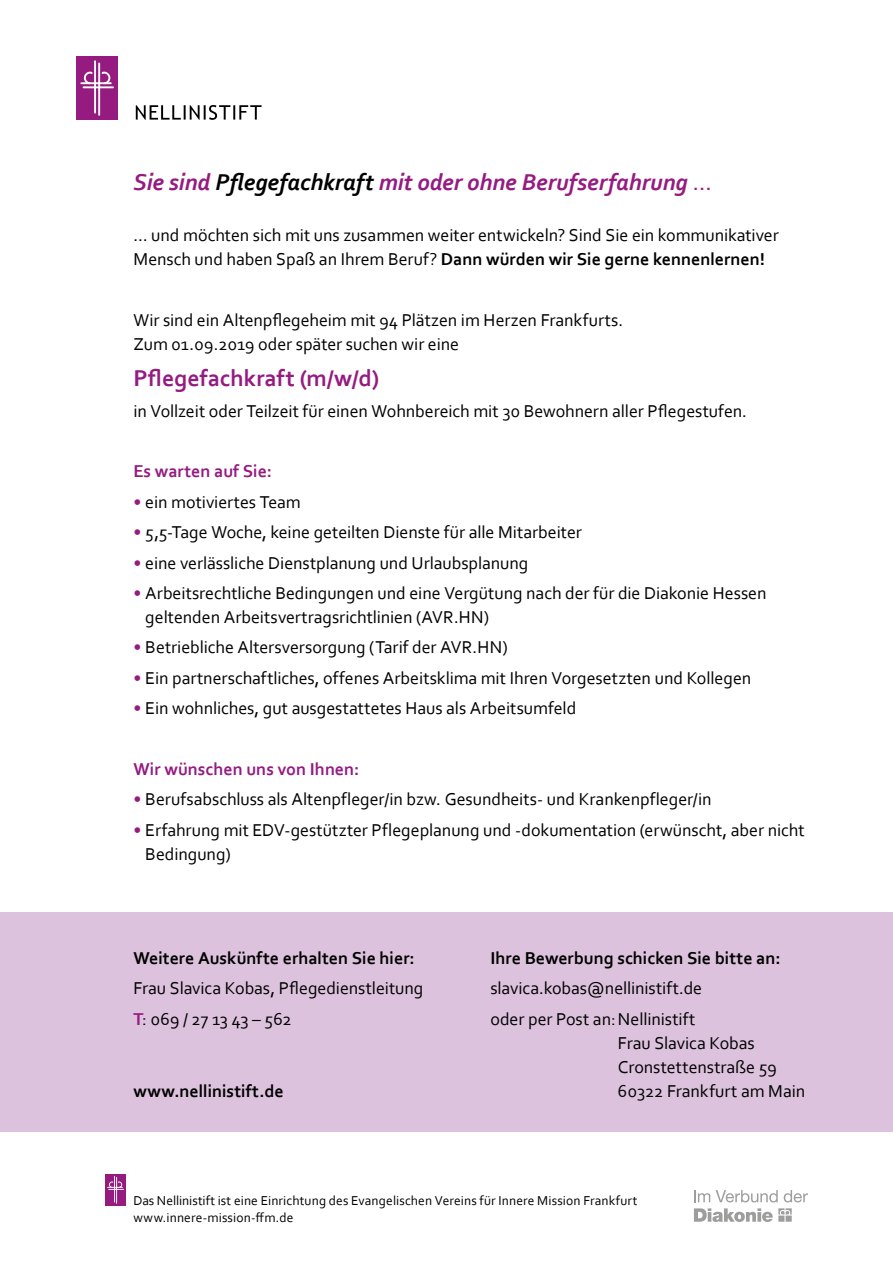
<style>
.page{position:relative;width:893px;height:1263px;background:#fff}
.page>*{position:absolute;margin:0;border:0;box-sizing:border-box;transform-origin:0 0}
.Corbel{font:italic 700 24px "Corbel";letter-spacing:-.005em;color:#951b81}
.Stelle{font:700 24px "Corbel";color:#951b81}
.Aufzählung{font:18px/24px "Corbel";letter-spacing:-.005em;color:#000}
.Corbel-2{font:18px/24px "Corbel";letter-spacing:-.005em;color:#000}
.viel_Einzug{font:18px/24px "Corbel";letter-spacing:-.005em;color:#000}
.Corbel_bold{font:700 18px "Corbel";color:#000}
.Corbel-3{font:700 18px "Corbel";color:#951b81}
.Corbel-4{font:700 18px "Corbel";color:#000}
.Corbel-5{font:13.5px/16.5px "Corbel";letter-spacing:.01em;color:#000}
.s1{color:#000}
.s2{font-weight:400;font-style:normal}
.s3{font-weight:700}
.s4{color:#951b81}
.s5{font-weight:700;color:#951b81}
</style>
<div class="page">
<div style="left:0;top:912px;width:893px;height:219px;background:#ddc2de"></div>
<div style="left:105px;top:1174px;width:21px;height:31px;background:#951b81"></div>
<svg style="left:107px;top:1176px;width:17px;height:27px"></svg>
<svg style="left:694px;top:1208px;width:98px;height:14px"></svg>
<svg style="left:694px;top:1190px;width:16px;height:12px"></svg>
<svg style="left:716px;top:1190px;width:62px;height:12px"></svg>
<svg style="left:784px;top:1190px;width:24px;height:12px"></svg>
<svg style="left:136px;top:105px;width:126px;height:15px"></svg>
<div style="left:77px;top:56px;width:41px;height:64px;background:#951b81"></div>
<hr style="left:94px;top:60px;width:2px;height:54px;background:#fff">
<hr style="left:98px;top:63px;width:2px;height:53px;background:#fff">
<hr style="left:80px;top:82px;width:32px;height:2px;background:#fff">
<hr style="left:83px;top:86px;width:31px;height:2px;background:#fff">
<svg style="left:84px;top:72px;width:8px;height:11px"></svg>
<svg style="left:102px;top:72px;width:8px;height:11px"></svg>
<p class="Corbel" style="left:133px;top:167px;width:580px">Sie sind <span class="s1">Pflegefachkraft</span> mit oder ohne Berufserfahrung <span class="s2">…</span></p>
<p class="Corbel-2" style="left:133px;top:223px;width:647px">… und möchten sich mit uns zusammen weiter entwickeln? Sind Sie ein kommunikativer<br>Mensch und haben Spaß an Ihrem Beruf? <span class="s3">Dann würden wir Sie gerne kennenlernen!</span></p>
<p class="Corbel-2" style="left:133px;top:307px;width:491px">Wir sind ein Altenpflegeheim mit 94 Plätzen im Herzen Frankfurts.<br>Zum 01.09.2019 oder später suchen wir eine</p>
<p class="Stelle" style="left:133px;top:363px;width:247px">Pflegefachkraft (m/w/d)</p>
<p class="Corbel-2" style="left:133px;top:398px;width:615px">in Vollzeit oder Teilzeit für einen Wohnbereich mit 30 Bewohnern aller Pflegestufen.</p>
<p class="Corbel-3" style="left:133px;top:460px;width:140px">Es warten auf Sie:</p>
<p class="Aufzählung" style="left:133px;top:489px;width:169px"><span class="s4">•</span> ein motiviertes Team</p>
<p class="Aufzählung" style="left:133px;top:520px;width:450px"><span class="s4">•</span> 5,5-Tage Woche, keine geteilten Dienste für alle Mitarbeiter</p>
<p class="Aufzählung" style="left:133px;top:550px;width:397px"><span class="s4">•</span> eine verlässliche Dienstplanung und Urlaubsplanung</p>
<p class="Aufzählung" style="left:145px;top:580px;width:623px;text-indent:-12px"><span class="s4">•</span> Arbeitsrechtliche Bedingungen und eine Vergütung nach der für die Diakonie Hessen geltenden Arbeitsvertragsrichtlinien (AVR.HN)</p>
<p class="Aufzählung" style="left:133px;top:635px;width:376px"><span class="s4">•</span> Betriebliche Altersversorgung (Tarif der AVR.HN)</p>
<p class="Aufzählung" style="left:133px;top:665px;width:619px"><span class="s4">•</span> Ein partnerschaftliches, offenes Arbeitsklima mit Ihren Vorgesetzten und Kollegen</p>
<p class="Aufzählung" style="left:133px;top:696px;width:444px"><span class="s4">•</span> Ein wohnliches, gut ausgestattetes Haus als Arbeitsumfeld</p>
<p class="Corbel-3" style="left:133px;top:758px;width:227px">Wir wünschen uns von Ihnen:</p>
<p class="Aufzählung" style="left:133px;top:787px;width:580px"><span class="s4">•</span> Berufsabschluss als Altenpfleger/in bzw. Gesundheits- und Krankenpfleger/in</p>
<p class="Aufzählung" style="left:145px;top:817px;width:661px;text-indent:-12px"><span class="s4">•</span> Erfahrung mit EDV-gestützter Pflegeplanung und -dokumentation (erwünscht, aber nicht<br>Bedingung)</p>
<p class="Corbel_bold" style="left:133px;top:947px;width:283px">Weitere Auskünfte erhalten Sie hier:</p>
<p class="Corbel-2" style="left:133px;top:976px;width:292px">Frau Slavica Kobas, Pflegedienstleitung</p>
<p class="Corbel-2" style="left:133px;top:1006px;width:160px"><span class="s5">T</span>: 069 / 27 13 43 – 562</p>
<p class="Corbel-4" style="left:133px;top:1080px;width:152px">www.nellinistift.de</p>
<p class="Corbel_bold" style="left:490px;top:947px;width:292px">Ihre Bewerbung schicken Sie bitte an:</p>
<p class="Corbel-2" style="left:490px;top:976px;width:213px">slavica.kobas@nellinistift.de</p>
<p class="viel_Einzug" style="left:618px;top:1006px;width:189px;text-indent:-128px">oder per Post an:Nellinistift<br>Frau Slavica Kobas<br>Cronstettenstraße 59<br>60322 Frankfurt am Main</p>
<p class="Corbel-5" style="left:133px;top:1192px;width:506px">Das Nellinistift ist eine Einrichtung des Evangelischen Vereins für Innere Mission Frankfurt www.innere-mission-ffm.de</p>
</div>
